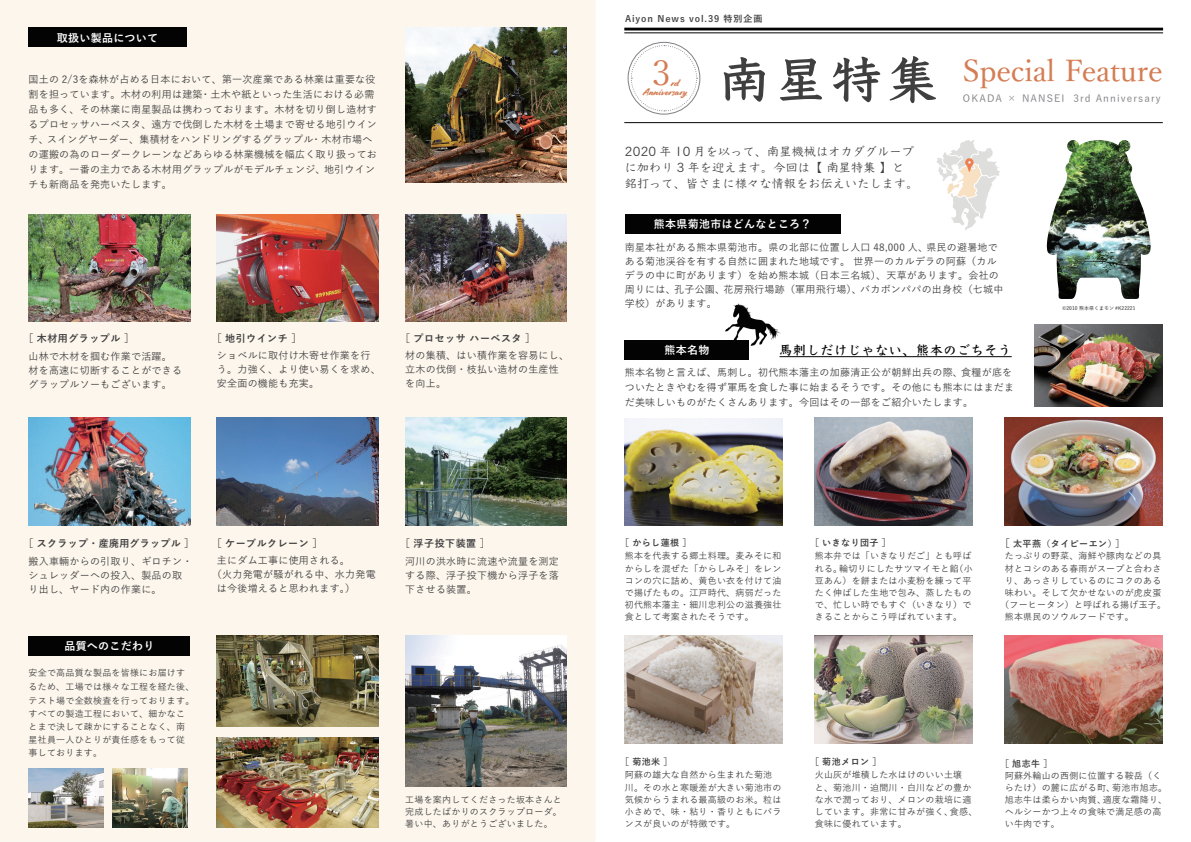
<style>
.page{position:relative;width:1191px;height:842px;background:#fff}
.page>*{position:absolute;margin:0;border:0;box-sizing:border-box;transform-origin:0 0}
.t1{font:700 51px "Yu Kyo";color:#403f40}
.t2{font:35px "Yu Min Pr 6 N";color:#d47d54}
.t3{font:500 30px "Yu Min";color:#d47d54}
.t4{font:700 13px "Yu Kyo";letter-spacing:.05em;color:#030303}
.t5{font:500 12px/16px "Yu Kyo";letter-spacing:.02em;color:#403f40}
.t6{font:700 11px "Yu Go";letter-spacing:.025em;color:#fff}
.t7{font:500 10px/14px "Yu Go";letter-spacing:.025em;color:#403f40}
.t8{font:500 10px "Yu Go";letter-spacing:.11em;color:#828185}
.t9{font:10px "Cortado";color:#d47d54}
.t10{font:700 10px "Yu Go";color:#403f40}
.t11{font:500 9px/12px "Yu Go";letter-spacing:.025em;color:#403f40}
.t12{font:700 9px "Yu Go";letter-spacing:.05em;color:#403f40}
.t13{font:700 9px "Yu Go";letter-spacing:.1em;color:#424142}
.t14{font:500 5px "Yu Go";color:#1b1b1a}
.s1{font-weight:700}
</style>
<div class="page">
<div style="left:0;top:0;width:595px;height:842px;background:#fcf6ec"></div>
<img style="left:217px;top:636px;width:161px;height:91px">
<img style="left:29px;top:768px;width:75px;height:60px">
<div style="left:29px;top:636px;width:161px;height:19px;background:#030303"></div>
<img style="left:405px;top:636px;width:162px;height:150px">
<img style="left:217px;top:737px;width:161px;height:91px">
<img style="left:112px;top:768px;width:75px;height:60px">
<img style="left:405px;top:28px;width:162px;height:154px">
<img style="left:29px;top:214px;width:161px;height:107px">
<img style="left:405px;top:214px;width:162px;height:107px">
<img style="left:217px;top:417px;width:161px;height:108px">
<img style="left:405px;top:417px;width:162px;height:108px">
<img style="left:217px;top:214px;width:161px;height:107px">
<img style="left:29px;top:417px;width:161px;height:108px">
<div style="left:29px;top:28px;width:158px;height:19px;background:#030303"></div>
<img style="left:625px;top:419px;width:158px;height:106px">
<div style="left:625px;top:214px;width:215px;height:19px;background:#030303"></div>
<img style="left:815px;top:417px;width:157px;height:108px">
<img style="left:1004px;top:417px;width:158px;height:108px">
<img style="left:625px;top:636px;width:158px;height:108px">
<img style="left:815px;top:636px;width:157px;height:108px">
<img style="left:1004px;top:636px;width:158px;height:108px">
<img style="left:725px;top:303px;width:56px;height:43px">
<hr style="left:624px;top:28px;width:539px;height:2px;background:#030303">
<hr style="left:624px;top:32px;width:539px;height:1px;background:#030303">
<hr style="left:624px;top:122px;width:538px;height:1px;background:#030303">
<div style="left:625px;top:340px;width:124px;height:19px;background:#030303"></div>
<img style="left:1034px;top:325px;width:128px;height:82px">
<hr style="left:779px;top:356px;width:232px;height:1px;background:#030303">
<svg style="left:937px;top:140px;width:63px;height:90px"></svg>
<img style="left:1046px;top:140px;width:105px;height:159px">
<svg style="left:630px;top:45px;width:67px;height:67px"></svg>
<div style="left:627px;top:42px;width:73px;height:72px;border:1px solid #7e8083;border-radius:50%"></div>
<p class="t6" style="left:57px;top:31px;width:103px">取扱い製品について</p>
<p class="t7" style="left:29px;top:71px;width:348px;line-height:15px;text-align:right">国土の 2/3を森林が占める日本において、第一次産業である林業は重要な役・土木や紙といった生活における必需</p>
<p class="t7" style="left:29px;top:86px;width:175px">割を担っています。木材の利用は建築</p>
<p class="t7" style="left:29px;top:101px;width:350px">品も多く、その林業に南星製品は携わっております。木材を切り倒し造材す</p>
<p class="t7" style="left:29px;top:116px;width:350px">るプロセッサハーベスタ、遠方で伐倒した木材を土場まで寄せる地引ウイン</p>
<p class="t7" style="left:311px;top:131px;width:63px">・木材市場へ</p>
<p class="t7" style="left:47px;top:131px;width:268px">スイングヤーダー、集積材をハンドリングするグラップル</p>
<p class="t7" style="left:29px;top:131px;width:22px">チ、</p>
<p class="t7" style="left:29px;top:146px;width:350px">の運搬の為のローダークレーンなどあらゆる林業機械を幅広く取り扱ってお</p>
<p class="t7" style="left:324px;top:161px;width:53px">地引ウイン</p>
<p class="t7" style="left:29px;top:161px;width:298px;line-height:15px">ります。一番の主力である木材用グラップルがモデルチェンジ、チも新商品を発売いたします。</p>
<p class="t7" style="left:29px;top:328px;width:145px;line-height:18px;text-indent:-5px">［<span class="s1">木材用グラップル</span> [<br>山林で木材を掴む作業で活躍。</p>
<p class="t7" style="left:29px;top:362px;width:155px">材を高速に切断することができるグラップルソーもございます。</p>
<p class="t7" style="left:217px;top:329px;width:155px;line-height:17px;text-indent:-5px">［<span class="s1">地引ウインチ</span> [<br>ショベルに取付け木寄せ作業を行</p>
<p class="t7" style="left:217px;top:361px;width:165px">う。力強く、より使い易くを求め、安全面の機能も充実。</p>
<p class="t7" style="left:405px;top:329px;width:165px;line-height:17px;text-indent:-5px">［<span class="s1">プロセッサハーベスタ</span> [<br>材の集積、はい積作業を容易にし、</p>
<p class="t7" style="left:405px;top:361px;width:155px">立木の伐倒・枝払い造材の生産性を向上。</p>
<p class="t7" style="left:24px;top:533px;width:172px;line-height:18px;text-align:center">［<span class="s1">スクラップ・産廃用グラップル</span> [搬入車輛からの引取り、ギロチン・</p>
<p class="t7" style="left:29px;top:567px;width:155px">シュレッダーへの投入、製品の取り出し、ヤード内の作業に。</p>
<p class="t6" style="left:64px;top:639px;width:91px">品質へのこだわり</p>
<p class="t11" style="left:29px;top:664px;width:167px;line-height:14px">安全で高品質な製品を皆様にお届けするため、工場では様々な工程を経た後、テスト場で全数検査を行っております。</p>
<p class="t11" style="left:29px;top:706px;width:158px;line-height:13px;text-align:justify">すべての製造工程において、細かなことまで決して疎かにすることなく、南星社員一人ひとりが責任感をもって従事しております。</p>
<p class="t7" style="left:217px;top:534px;width:135px;line-height:17px;text-indent:-5px">［<span class="s1">ケーブルクレーン</span> [<br>主にダム工事に使用される。</p>
<p class="t7" style="left:217px;top:566px;width:160px;text-indent:-5px">（火力発電が騒がれる中、水力発電は今後増えると思われます (。</p>
<p class="t7" style="left:405px;top:533px;width:155px;line-height:18px;text-indent:-5px">［<span class="s1">浮子投下装置</span> [<br>河川の洪水時に流速や流量を測定</p>
<p class="t7" style="left:405px;top:567px;width:155px">する際、浮子投下機から浮子を落下させる装置。</p>
<p class="t11" style="left:405px;top:793px;width:158px;line-height:11.7px;text-align:justify">工場を案内してくださった坂本さんと完成したばかりのスクラップローダ。暑い中、ありがとうございました。</p>
<p class="t13" style="left:723px;top:14px;width:40px">特別企画</p>
<p class="t13" style="left:689px;top:14px;width:32px">vol.39</p>
<p class="t13" style="left:625px;top:14px;width:30px">Aiyon</p>
<p class="t13" style="left:657px;top:14px;width:29px">News</p>
<h2 class="t2" style="left:651px;top:41px;width:20px">3</h2>
<p class="t9" style="left:671px;top:77px;width:10px">rd</p>
<p class="t9" style="left:643px;top:86px;width:46px">Anniversary</p>
<h1 class="t1" style="left:719px;top:43px;width:221px">南星特集</h1>
<p class="t5" style="left:625px;top:144px;width:295px">2020 年 10 月を以って、南星機械はオカダグループに加わり 3 年を迎えます。今回は【南星特集】と銘打って、皆さまに様々な情報をお伝えいたします。</p>
<p class="t6" style="left:654px;top:218px;width:159px">熊本県菊池市はどんなところ?</p>
<h3 class="t3" style="left:963px;top:44px;width:201px">Special Feature</h3>
<p class="t8" style="left:963px;top:89px;width:40px">OKADA</p>
<p class="t8" style="left:1007px;top:89px;width:11px">×</p>
<p class="t8" style="left:1022px;top:89px;width:44px">NANSEI</p>
<p class="t8" style="left:1073px;top:89px;width:19px">3rd</p>
<p class="t8" style="left:1095px;top:89px;width:67px">Anniversary</p>
<p class="t7" style="left:625px;top:239px;width:305px">南星本社がある熊本県菊池市。県の北部に位置し人口 48,000 人、</p>
<p class="t7" style="left:625px;top:253px;width:373px">ある菊池渓谷を有する自然に囲まれた地域です。世界一のカルデラの阿蘇（カル</p>
<p class="t7" style="left:625px;top:267px;width:375px">デラの中に町があります）を始め熊本城（日本三名城）、天草があります。会社の</p>
<p class="t7" style="left:860px;top:281px;width:145px">バカボンパパの出身校（七城中</p>
<p class="t7" style="left:926px;top:239px;width:73px">県民の避暑地で</p>
<p class="t7" style="left:723px;top:281px;width:140px">花房飛行場跡（軍用飛行場）、</p>
<p class="t7" style="left:674px;top:281px;width:52px">孔子公園、</p>
<p class="t7" style="left:625px;top:281px;width:93px">周りには、<br>学校）があります。</p>
<p class="t6" style="left:664px;top:343px;width:46px">熊本名物</p>
<h3 class="t4" style="left:779px;top:340px;width:233px">馬刺しだけじゃない、熊本のごちそう</h3>
<p class="t7" style="left:625px;top:363px;width:391px;line-height:15px">熊本名物と言えば、馬刺し。初代熊本藩主の加藤清正公が朝鮮出兵の際、<br>ついたときやむを得ず軍馬を食した事に始まるそうです。その他にも熊本にはまだまだ美味しいものがたくさんあります。今回はその一部をご紹介いたします。</p>
<p class="t7" style="left:961px;top:364px;width:52px">食糧が底を</p>
<p class="t14" style="left:1062px;top:303px;width:75px">©2010 熊本県くまモン K# 22221</p>
<p class="t12" style="left:620px;top:538px;width:73px">［からし蓮根 [</p>
<p class="t11" style="left:625px;top:548px;width:158px;line-height:13px">熊本を代表する郷土料理。麦みそに和からしを混ぜた「からしみそ」をレン</p>
<p class="t11" style="left:625px;top:574px;width:158px;text-align:justify">コンの穴に詰め、黄色い衣を付けて油で揚げたもの。江戸時代、病弱だった初代熊本藩主・細川忠利公の滋養強壮食として考案されたそうです。</p>
<p class="t12" style="left:810px;top:538px;width:82px">［いきなり団子 [</p>
<p class="t11" style="left:815px;top:548px;width:159px;line-height:13px;text-align:right">熊本弁では「いきなりだご」とも呼ば（小</p>
<p class="t11" style="left:839px;top:562px;width:121px">輪切りにしたサツマイモと餡</p>
<p class="t11" style="left:815px;top:562px;width:158px">れる。<br>豆あん）を餅または小麦粉を練って平たく伸ばした生地で包み、蒸したもので、忙しい時でもすぐ（いきなり）できることからこう呼ばれています。</p>
<p class="t10" style="left:999px;top:538px;width:11px">［</p>
<p class="t11" style="left:1004px;top:548px;width:158px;line-height:13px">たっぷりの野菜、海鮮や豚肉などの具材とコシのある春雨がスープと合わさ</p>
<p class="t11" style="left:1004px;top:574px;width:158px">り、あっさりしているのにコクのある</p>
<p class="t11" style="left:1004px;top:586px;width:158px">味わい。そして欠かせないのが虎皮蛋</p>
<p class="t11" style="left:1000px;top:598px;width:167px">（フーヒータン）と呼ばれる揚げ玉子。</p>
<p class="t11" style="left:1004px;top:610px;width:130px">熊本県民のソウルフードです。</p>
<p class="t12" style="left:1013px;top:538px;width:113px">太平燕（タイピーエン [(</p>
<p class="t12" style="left:620px;top:756px;width:54px">［菊池米 [</p>
<p class="t11" style="left:625px;top:767px;width:158px;line-height:13px">阿蘇の雄大な自然から生まれた菊池川。その水と寒暖差が大きい菊池市の</p>
<p class="t11" style="left:625px;top:792px;width:158px;text-align:justify">気候からうまれる最高級のお米。粒は小さめで、味・粘り・香りともにバランスが良いのが特徴です。</p>
<p class="t12" style="left:810px;top:756px;width:73px">［菊池メロン [</p>
<p class="t11" style="left:814px;top:767px;width:158px;line-height:13px">火山灰が堆積した水はけのいい土壌と、菊池川・迫間川・白川などの豊か</p>
<p class="t11" style="left:950px;top:792px;width:29px;text-indent:-135px">な水で潤っており、メロンの栽培に適食感、</p>
<p class="t11" style="left:814px;top:804px;width:140px">しています。非常に甘みが強く、食味に優れています。</p>
<p class="t12" style="left:1000px;top:758px;width:54px">［旭志牛 [</p>
<p class="t11" style="left:1112px;top:768px;width:57px;text-indent:-107px">阿蘇外輪山の西側に位置する鞍岳（く菊池市旭志。</p>
<p class="t11" style="left:1103px;top:780px;width:66px;text-indent:-98px">らたけ）の麓に広がる町、<br>適度な霜降り、</p>
<p class="t11" style="left:1004px;top:792px;width:158px">旭志牛は柔らかい肉質、<br>ヘルシーかつ上々の食味で満足感の高い牛肉です。</p>
</div>
